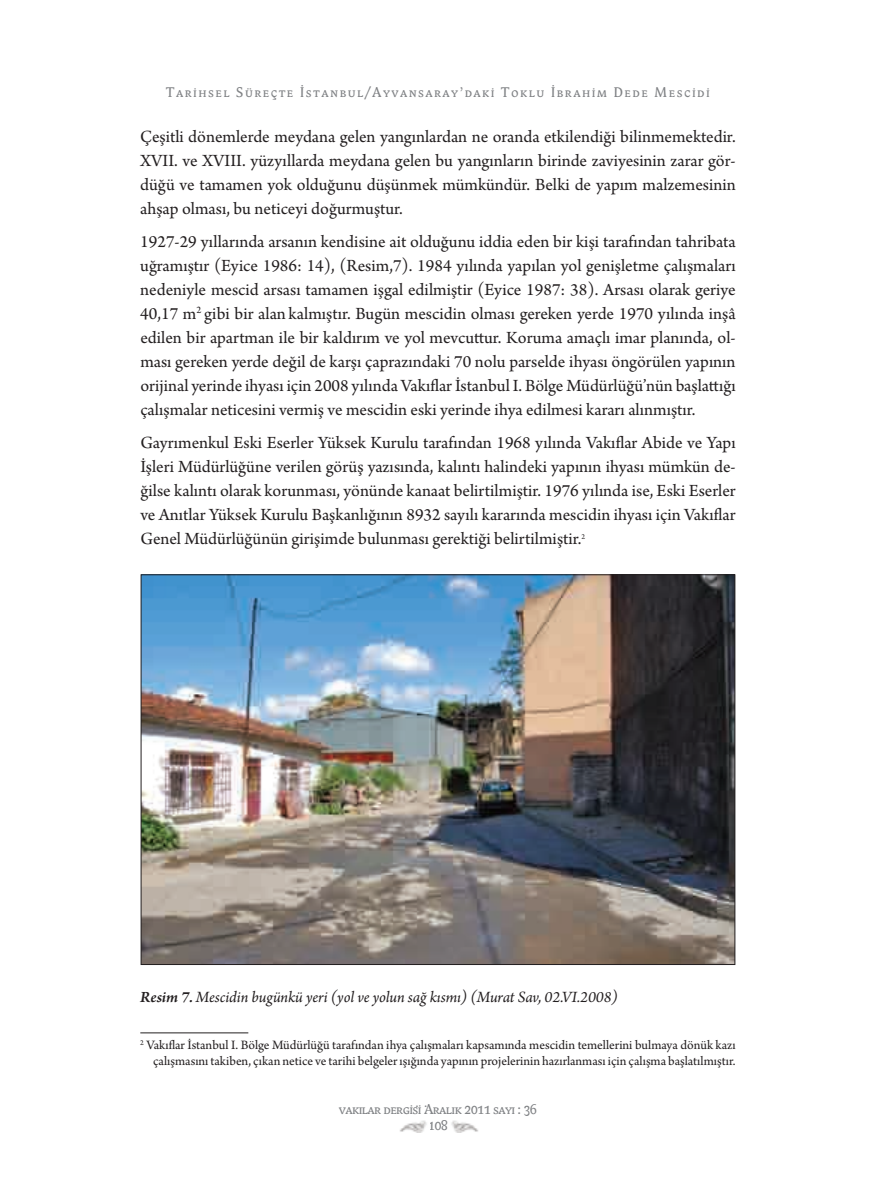
<style>
.page{position:relative;width:876px;height:1195px;background:#fff}
.page>*{position:absolute;margin:0;border:0;box-sizing:border-box;transform-origin:0 0}
.t1{font:18px/24px "Arno Pro";color:#231f20;text-align:justify}
.t2{font:italic 16.5px "Arno Pro";letter-spacing:-.005em;color:#231f20}
.t3{font:13.5px/16.2px "Arno Pro";color:#231f20;text-align:right}
.t4{font:13.5px "Biblon SCOT";letter-spacing:.15em;color:#808285}
.t5{font:13.5px "Biblon SCOT";color:#808285}
.t6{font:12px "Biblon SCOT";color:#808285}
.t7{font:7.8px "Arno Pro";color:#231f20}
.s1{font-weight:600}
</style>
<div class="page">
<img style="left:451px;top:1120px;width:27px;height:12px">
<img style="left:400px;top:1120px;width:27px;height:12px">
<hr style="left:140px;top:1032px;width:108px;height:1px;background:#231f20">
<img style="left:143px;top:576px;width:590px;height:387px">
<p class="t4" style="left:166px;top:85px;width:545px">Tarihsel Süreçte İstanbul/Ayvansaray’daki Toklu İbrahim Dede Mescidi</p>
<p class="t1" style="left:140px;top:125px;width:597px">Çeşitli dönemlerde meydana gelen yangınlardan ne oranda etkilendiği bilinmemektedir.<br>XVII. ve XVIII. yüzyıllarda meydana gelen bu yangınların birinde zaviyesinin zarar gör&shy;düğü ve tamamen yok olduğunu düşünmek mümkündür. Belki de yapım malzemesinin ahşap olması, bu neticeyi doğurmuştur.</p>
<p class="t1" style="left:140px;top:230px;width:597px">1927-29 yıllarında arsanın kendisine ait olduğunu iddia eden bir kişi tarafından tahribata uğramıştır (Eyice 1986: 14), (Resim,7). 1984 yılında yapılan yol genişletme çalışmaları nedeniyle mescid arsası tamamen işgal edilmiştir (Eyice 1987: 38). Arsası olarak geriye 40,17 m<sup>2</sup> gibi bir alan kalmıştır. Bugün mescidin olması gereken yerde 1970 yılında inşâ edilen bir apartman ile bir kaldırım ve yol mevcuttur. Koruma amaçlı imar planında, ol&shy;ması gereken yerde değil de karşı çaprazındaki 70 nolu parselde ihyası öngörülen yapının orijinal yerinde ihyası için 2008 yılında Vakıflar İstanbul I. Bölge Müdürlüğü’nün başlattığı çalışmalar neticesini vermiş ve mescidin eski yerinde ihya edilmesi kararı alınmıştır.</p>
<p class="t1" style="left:140px;top:431px;width:597px">Gayrımenkul Eski Eserler Yüksek Kurulu tarafından 1968 yılında Vakıflar Abide ve Yapı İşleri Müdürlüğüne verilen görüş yazısında, kalıntı halindeki yapının ihyası mümkün de&shy;ğilse kalıntı olarak korunması, yönünde kanaat belirtilmiştir. 1976 yılında ise, Eski Eserler ve Anıtlar Yüksek Kurulu Başkanlığının 8932 sayılı kararında mescidin ihyası için Vakıflar Genel Müdürlüğünün girişimde bulunması gerektiği belirtilmiştir.</p>
<p class="t7" style="left:581px;top:533px;width:5px">2</p>
<p class="t2" style="left:140px;top:987px;width:479px"><span class="s1">Resim 7.</span> Mescidin bugünkü yeri (yol ve yolun sağ kısmı) (Murat Sav, 02.VI.2008)</p>
<p class="t3" style="left:140px;top:1037px;width:597px"><sup>2</sup> Vakıflar İstanbul I. Bölge Müdürlüğü tarafından ihya çalışmaları kapsamında mescidin temellerini bulmaya dönük kazı çalışmasını takiben, çıkan netice ve tarihi belgeler ışığında yapının projelerinin hazırlanması için çalışma başlatılmıştır.</p>
<p class="t5" style="left:339px;top:1102px;width:199px">vakılar dergisi Aralık 2011 sayı : 36</p>
<p class="t6" style="left:416px;top:1096px;width:13px">. .</p>
<p class="t4" style="left:428px;top:1117px;width:21px">108</p>
</div>
